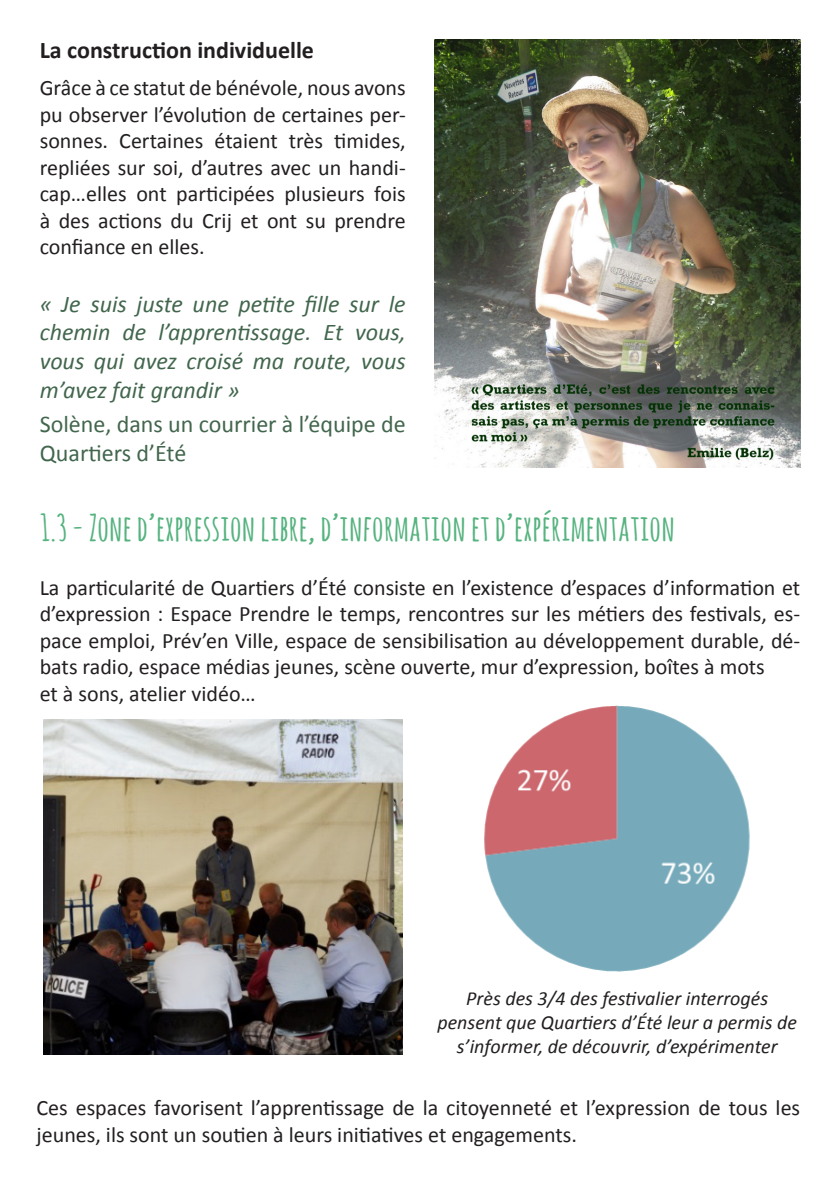
<style>
.page{position:relative;width:840px;height:1191px;background:#fff}
.page>*{position:absolute;margin:0;border:0;box-sizing:border-box;transform-origin:0 0}
.Titre_verts{font:700 36px "Amatic SC";color:#55b37f}
.Citations{font:italic 24px/28.8px "Calibri";color:#42664d;text-align:justify}
.Citations-2{font:24px/28.8px "Calibri";color:#42664d}
.Sous_titre_gras{font:700 24px "Calibri";color:#231f20}
.t1{font:22px/26.4px "Calibri";color:#231f20;text-align:justify}
.Légende{font:italic 20px/24px "Calibri";color:#231f20;text-align:center}
</style>
<div class="page">
<img style="left:434px;top:40px;width:365px;height:428px">
<img style="left:484px;top:705px;width:266px;height:267px">
<img style="left:43px;top:719px;width:359px;height:335px">
<p class="Sous_titre_gras" style="left:40px;top:34px;width:276px">La construction individuelle</p>
<p class="t1" style="left:40px;top:75px;width:367px">Grâce à ce statut de bénévole, nous avons pu observer l’évolution de certaines per&shy;sonnes. Certaines étaient très timides, repliées sur soi, d’autres avec un handi&shy;cap…elles ont participées plusieurs fois à des actions du Crij et ont su prendre confiance en elles.</p>
<p class="Citations" style="left:40px;top:288px;width:367px">« Je suis juste une petite fille sur le chemin de l’apprentissage. Et vous, vous qui avez croisé ma route, vous m’avez fait grandir »</p>
<p class="Citations-2" style="left:40px;top:410px;width:367px">Solène, dans un courrier à l’équipe de<br>Quartiers d’Été</p>
<p class="Titre_verts" style="left:40px;top:502px;width:636px">1.3 - Zone d’expression libre, d’information et d’expérimentation</p>
<p class="t1" style="left:40px;top:574px;width:761px">La particularité de Quartiers d’Été consiste en l’existence d’espaces d’information et d’expression : Espace Prendre le temps, rencontres sur les métiers des festivals, es&shy;pace emploi, Prév’en Ville, espace de sensibilisation au développement durable, dé&shy;bats radio, espace médias jeunes, scène ouverte, mur d’expression, boîtes à mots</p>
<p class="t1" style="left:40px;top:680px;width:217px">et à sons, atelier vidéo…</p>
<p class="Légende" style="left:437px;top:985px;width:361px">Près des 3/4 des festivalier interrogés pensent que Quartiers d’Été leur a permis de s’informer, de découvrir, d’expérimenter</p>
<p class="t1" style="left:37px;top:1094px;width:764px">Ces espaces favorisent l’apprentissage de la citoyenneté et l’expression de tous les jeunes, ils sont un soutien à leurs initiatives et engagements.</p>
</div>
